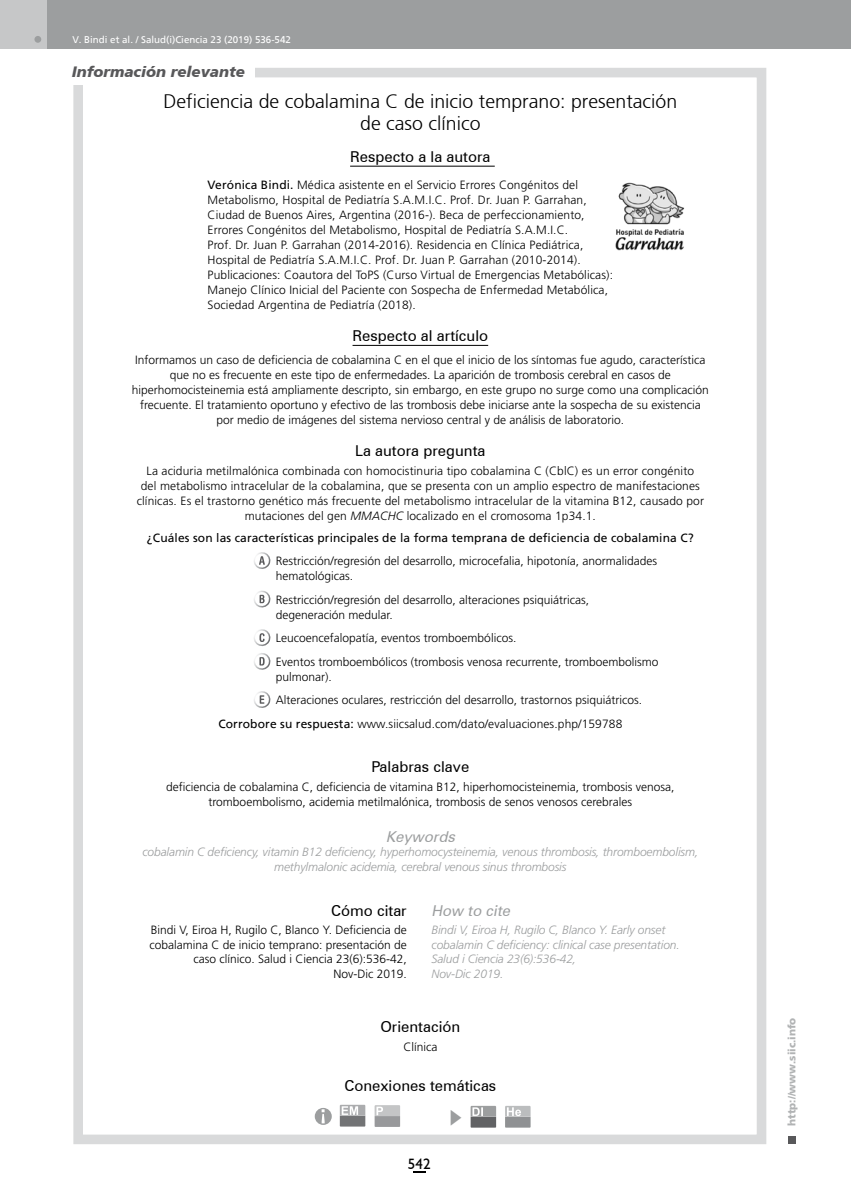
<style>
.page{position:relative;width:851px;height:1191px;background:#fff}
.page>*{position:absolute;margin:0;border:0;box-sizing:border-box;transform-origin:0 0}
.t1{font:300 19.5px/22.5px "Frutiger";color:#000;text-align:center}
.t2{font:16.5px "Koz Min Pr 6 N";color:#9c9e9f}
.t3{font:15px "Zurich BT";color:#000}
.t4{font:italic 900 15px "Frutiger";color:#58585a}
.t5{font:italic 15px "Zurich BT";color:#9c9e9f}
.t6{font:15px "Humanist 521 BT";color:#000}
.t7{font:300 12px/15px "Frutiger LT Std";color:#000}
.t8{font:italic 300 12px/14.4px "Frutiger LT Std";letter-spacing:-.01em;color:#9c9e9f}
.t9{font:12px "Frutiger LT Std";letter-spacing:.01em;color:#000}
.t10{font:900 10.5px "Frutiger";color:#b1b3b4}
.t11{font:9.75px "Frutiger";color:#fff}
.s1{font-weight:400}
.s2{font-style:italic}
.s3{font-family:"Frutiger";font-weight:400}
</style>
<div class="page">
<div style="left:0;top:0;width:850px;height:49px;background:#9c9e9f"></div>
<div style="left:0;top:0;width:47px;height:49px;background:#c6c7c8"></div>
<div style="left:34px;top:36px;width:7px;height:7px;background:#9c9e9f;border-radius:50%"></div>
<svg style="left:413px;top:1171px;width:12px;height:1px"></svg>
<div style="left:787px;top:1136px;width:8px;height:8px;background:#58585a"></div>
<div style="left:73px;top:68px;width:693px;height:1076px;border:10px solid #d9dadb"></div>
<div style="left:72px;top:63px;width:183px;height:21px;background:#fff"></div>
<hr style="left:350px;top:166px;width:144px;height:1px;background:#000">
<hr style="left:352px;top:345px;width:136px;height:1px;background:#000">
<svg style="left:254px;top:552px;width:17px;height:17px"></svg>
<svg style="left:254px;top:590px;width:17px;height:18px"></svg>
<svg style="left:254px;top:629px;width:17px;height:41px"></svg>
<svg style="left:254px;top:691px;width:17px;height:17px"></svg>
<svg style="left:315px;top:1107px;width:17px;height:17px"></svg>
<svg style="left:321px;top:1109px;width:3px;height:14px"></svg>
<svg style="left:505px;top:1106px;width:25px;height:21px"></svg>
<svg style="left:470px;top:1105px;width:26px;height:22px"></svg>
<svg style="left:340px;top:1104px;width:25px;height:22px"></svg>
<svg style="left:374px;top:1105px;width:26px;height:21px"></svg>
<img style="left:615px;top:182px;width:70px;height:68px">
<p class="t11" style="left:72px;top:33px;width:220px">V. Bindi et al. / Salud(i)Ciencia 23 (2019) 536-542</p>
<p class="t4" style="left:72px;top:63px;width:174px">Información relevante</p>
<h1 class="t1" style="left:163px;top:90px;width:515px">Deficiencia de cobalamina C de inicio temprano: presentación de caso clínico</h1>
<p class="t3" style="left:350px;top:147px;width:142px">Respecto a la autora</p>
<p class="t7" style="left:207px;top:178px;width:407px"><span class="s1">Verónica Bindi.</span> Médica asistente en el Servicio Errores Congénitos del Metabolismo, Hospital de Pediatría S.A.M.I.C. Prof. Dr. Juan P. Garrahan, Ciudad de Buenos Aires, Argentina (2016-). Beca de perfeccionamiento, Errores Congénitos del Metabolismo, Hospital de Pediatría S.A.M.I.C.<br>Prof. Dr. Juan P. Garrahan (2014-2016). Residencia en Clínica Pediátrica, Hospital de Pediatría S.A.M.I.C. Prof. Dr. Juan P. Garrahan (2010-2014).<br>Publicaciones: Coautora del ToPS (Curso Virtual de Emergencias Metabólicas):<br>Manejo Clínico Inicial del Paciente con Sospecha de Enfermedad Metabólica, Sociedad Argentina de Pediatría (2018).</p>
<p class="t3" style="left:352px;top:326px;width:137px">Respecto al artículo</p>
<p class="t7" style="left:132px;top:353px;width:578px;text-align:center">Informamos un caso de deficiencia de cobalamina C en el que el inicio de los síntomas fue agudo, característica que no es frecuente en este tipo de enfermedades. La aparición de trombosis cerebral en casos de hiperhomocisteinemia está ampliamente descripto, sin embargo, en este grupo no surge como una complicación frecuente. El tratamiento oportuno y efectivo de las trombosis debe iniciarse ante la sospecha de su existencia por medio de imágenes del sistema nervioso central y de análisis de laboratorio.</p>
<p class="t3" style="left:355px;top:441px;width:132px">La autora pregunta</p>
<p class="t7" style="left:137px;top:463px;width:568px;text-align:center">La aciduria metilmalónica combinada con homocistinuria tipo cobalamina C (CblC) es un error congénito<br>del metabolismo intracelular de la cobalamina, que se presenta con un amplio espectro de manifestaciones clínicas. Es el trastorno genético más frecuente del metabolismo intracelular de la vitamina B12, causado por mutaciones del gen <span class="s2">MMACHC</span> localizado en el cromosoma 1p34.1.</p>
<p class="t9" style="left:147px;top:530px;width:548px">¿Cuáles son las características principales de la forma temprana de deficiencia de cobalamina C?</p>
<p class="t7" style="left:276px;top:553px;width:383px">Restricción/regresión del desarrollo, microcefalia, hipotonía, anormalidades hematológicas.</p>
<p class="t7" style="left:276px;top:592px;width:315px">Restricción/regresión del desarrollo, alteraciones psiquiátricas, degeneración medular.</p>
<p class="t7" style="left:276px;top:626px;width:384px;line-height:23.5px">Leucoencefalopatía, eventos tromboembólicos.<br>Eventos tromboembólicos (trombosis venosa recurrente, tromboembolismo</p>
<p class="t7" style="left:276px;top:669px;width:58px">pulmonar).</p>
<p class="t7" style="left:276px;top:692px;width:368px">Alteraciones oculares, restricción del desarrollo, trastornos psiquiátricos.</p>
<p class="t7" style="left:218px;top:716px;width:405px"><span class="s3">Corrobore su respuesta:</span> www.siicsalud.com/dato/evaluaciones.php/159788</p>
<p class="t3" style="left:371px;top:757px;width:99px">Palabras clave</p>
<p class="t7" style="left:166px;top:779px;width:509px;text-align:center">deficiencia de cobalamina C, deficiencia de vitamina B12, hiperhomocisteinemia, trombosis venosa, tromboembolismo, acidemia metilmalónica, trombosis de senos venosos cerebrales</p>
<p class="t5" style="left:386px;top:827px;width:74px">Keywords</p>
<p class="t8" style="left:142px;top:845px;width:557px;text-align:center">cobalamin C deficiency, vitamin B12 deficiency, hyperhomocysteinemia, venous thrombosis, thromboembolism, methylmalonic acidemia, cerebral venous sinus thrombosis</p>
<p class="t3" style="left:331px;top:901px;width:77px">Cómo citar</p>
<p class="t7" style="left:149px;top:923px;width:259px;line-height:14.4px;text-align:right">Bindi V, Eiroa H, Rugilo C, Blanco Y. Deficiencia de cobalamina C de inicio temprano: presentación de caso clínico. Salud i Ciencia 23(6):536-42,<br>Nov-Dic 2019.</p>
<p class="t5" style="left:431px;top:901px;width:83px">How to cite</p>
<p class="t8" style="left:431px;top:923px;width:250px">Bindi V, Eiroa H, Rugilo C, Blanco Y. Early onset cobalamin C deficiency: clinical case presentation.<br>Salud i Ciencia 23(6):536-42,<br>Nov-Dic 2019.</p>
<p class="t3" style="left:380px;top:1017px;width:82px">Orientación</p>
<p class="t7" style="left:403px;top:1039px;width:35px">Clínica</p>
<p class="t3" style="left:344px;top:1076px;width:153px">Conexiones temáticas</p>
<h2 class="t2" style="left:447px;top:1108px;width:18px">▶</h2>
<p class="t6" style="left:408px;top:1154px;width:24px">542</p>
<p class="t10" style="left:785px;top:1125px;width:110px;rotate:-90deg">http://www.siic.info</p>
</div>
